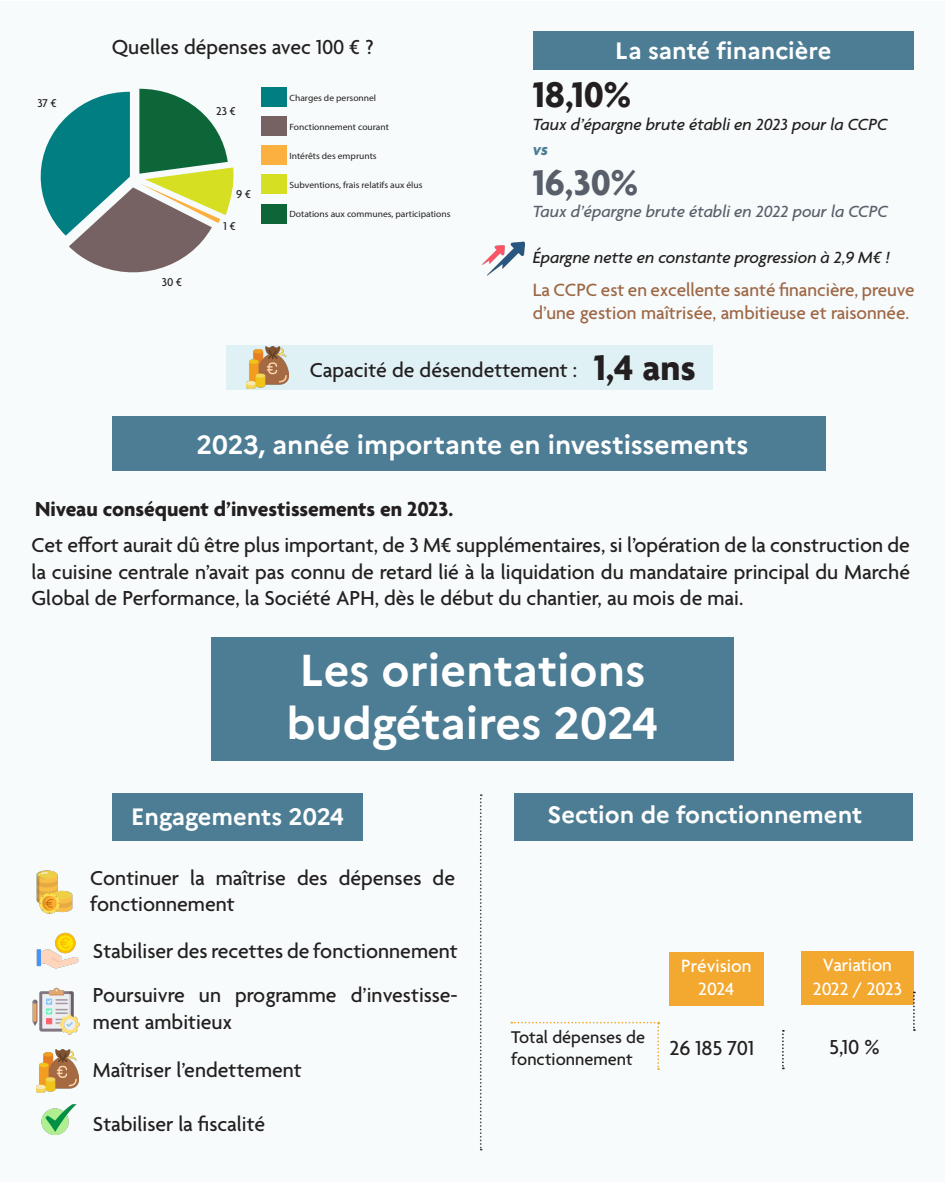
<style>
.page{position:relative;width:945px;height:1182px;background:#fff}
.page>*{position:absolute;margin:0;border:0;box-sizing:border-box;transform-origin:0 0}
.t1{font:700 44.62px/53.6px "Marianne";color:#fff}
.t2{font:700 38.5px "Agenda";color:#231f20}
.t3{font:700 38.5px "Agenda";color:#595f6a}
.t4{font:700 26.25px "Marianne";color:#fff}
.t5{font:700 23.62px "Marianne";color:#fff}
.t6{font:500 21.88px/26.2px "Agenda";color:#231f20}
.t7{font:700 21.88px "Agenda";color:#231f20}
.t8{font:500 19.25px/23.1px "Agenda";color:#9d6746}
.t9{font:500 19.25px/23.1px "Agenda";color:#fff;text-align:center}
.t10{font:500 18.38px/22.1px "Agenda";color:#231f20}
.t11{font:italic 500 17.5px "Agenda";color:#231f20}
.t12{font:italic 500 17.5px "Agenda";color:#58606b}
.t13{font:italic 700 17.5px "Agenda";color:#4c7d94}
.t14{font:500 12.25px "Agenda";color:#231f20}
.t15{font:9.1px "Myriad Pro";color:#231f20;scale:1.05 1}
</style>
<div class="page">
<div style="left:0;top:1px;width:945px;height:1180px;background:#f7fbfb"></div>
<div style="left:226px;top:345px;width:486px;height:45px;background:#e0f1f5"></div>
<div style="left:112px;top:416px;width:714px;height:55px;background:#477991"></div>
<div style="left:211px;top:637px;width:523px;height:123px;background:#477991"></div>
<div style="left:112px;top:793px;width:251px;height:47px;background:#477991"></div>
<div style="left:514px;top:793px;width:400px;height:48px;background:#477991"></div>
<div style="left:533px;top:31px;width:381px;height:39px;background:#477991"></div>
<div style="left:669px;top:951px;width:94px;height:54px;background:#f3a82f"></div>
<div style="left:801px;top:951px;width:113px;height:53px;background:#f3a82f"></div>
<svg style="left:480px;top:794px;width:2px;height:356px"></svg>
<svg style="left:782px;top:1030px;width:2px;height:39px"></svg>
<svg style="left:913px;top:991px;width:2px;height:39px"></svg>
<svg style="left:511px;top:1021px;width:148px;height:48px"></svg>
<div style="left:261px;top:87px;width:25px;height:20px;background:#007e81"></div>
<div style="left:261px;top:116px;width:25px;height:20px;background:#766262"></div>
<div style="left:261px;top:146px;width:25px;height:19px;background:#fbb03f"></div>
<div style="left:261px;top:175px;width:25px;height:19px;background:#d6df21"></div>
<div style="left:261px;top:204px;width:25px;height:19px;background:#0c6638"></div>
<svg style="left:40px;top:89px;width:194px;height:184px"></svg>
<img style="left:483px;top:241px;width:42px;height:35px">
<img style="left:247px;top:347px;width:42px;height:42px">
<img style="left:32px;top:987px;width:48px;height:48px">
<img style="left:36px;top:1049px;width:42px;height:42px">
<img style="left:36px;top:870px;width:37px;height:44px">
<img style="left:36px;top:932px;width:42px;height:37px">
<img style="left:41px;top:1104px;width:36px;height:31px">
<p class="t14" style="left:38px;top:96px;width:21px">37 €</p>
<p class="t6" style="left:112px;top:35px;width:263px">Quelles dépenses avec 100 € ?</p>
<p class="t14" style="left:216px;top:104px;width:21px">23 €</p>
<p class="t14" style="left:236px;top:187px;width:16px">9 €</p>
<p class="t14" style="left:224px;top:219px;width:14px">1 €</p>
<p class="t15" style="left:290px;top:92px;width:84px">Charges de personnel</p>
<p class="t15" style="left:290px;top:121px;width:96px">Fonctionnement courant</p>
<p class="t15" style="left:290px;top:150px;width:84px">Intérêts des emprunts</p>
<p class="t15" style="left:290px;top:179px;width:128px">Subventions, frais relatifs aux élus</p>
<p class="t15" style="left:290px;top:208px;width:155px">Dotations aux communes, participations</p>
<p class="t5" style="left:615px;top:32px;width:218px">La santé financière</p>
<p class="t2" style="left:533px;top:74px;width:100px">18,10%</p>
<p class="t11" style="left:533px;top:114px;width:356px">Taux d’épargne brute établi en 2023 pour la CCPC</p>
<p class="t13" style="left:533px;top:140px;width:17px">vs</p>
<p class="t3" style="left:533px;top:162px;width:107px">16,30%</p>
<p class="t12" style="left:533px;top:201px;width:357px">Taux d’épargne brute établi en 2022 pour la CCPC</p>
<p class="t11" style="left:533px;top:247px;width:359px">Épargne nette en constante progression à 2,9 M€ !</p>
<p class="t14" style="left:162px;top:275px;width:22px">30 €</p>
<p class="t8" style="left:533px;top:279px;width:383px">La CCPC est en excellente santé financière, preuve d’une gestion maîtrisée, ambitieuse et raisonnée.</p>
<p class="t6" style="left:310px;top:358px;width:269px">Capacité de désendettement :</p>
<p class="t2" style="left:594px;top:347px;width:103px">1,4 ans</p>
<p class="t4" style="left:196px;top:424px;width:554px">2023, année importante en investissements</p>
<p class="t7" style="left:35px;top:497px;width:420px">Niveau conséquent d’investissements en 2023.</p>
<p class="t6" style="left:32px;top:533px;width:880px;text-align:justify">Cet effort aurait dû être plus important, de 3 M€ supplémentaires, si l’opération de la construction de la cuisine centrale n’avait pas connu de retard lié à la liquidation du mandataire principal du Marché Global de Performance, la Société APH, dès le début du chantier, au mois de mai.</p>
<p class="t1" style="left:287px;top:639px;width:373px">Les orientations budgétaires 2024</p>
<p class="t5" style="left:131px;top:798px;width:215px">Engagements 2024</p>
<p class="t5" style="left:548px;top:796px;width:316px">Section de fonctionnement</p>
<p class="t6" style="left:90px;top:866px;width:366px">Continuer la maîtrise des dépenses de fonctionnement</p>
<p class="t6" style="left:93px;top:939px;width:366px">Stabiliser des recettes de fonctionnement</p>
<p class="t6" style="left:93px;top:983px;width:366px">Poursuivre un programme d’investisse&shy;ment ambitieux</p>
<p class="t6" style="left:93px;top:1057px;width:210px">Maîtriser l’endettement</p>
<p class="t6" style="left:93px;top:1111px;width:174px">Stabiliser la fiscalité</p>
<p class="t10" style="left:511px;top:1027px;width:135px">Total dépenses de fonctionnement</p>
<p class="t9" style="left:681px;top:955px;width:72px">Prévision<br>2024</p>
<p class="t6" style="left:669px;top:1035px;width:86px">26 185 701</p>
<p class="t9" style="left:813px;top:954px;width:91px">Variation<br>2022 / 2023</p>
<p class="t6" style="left:829px;top:1035px;width:52px">5,10 %</p>
</div>
